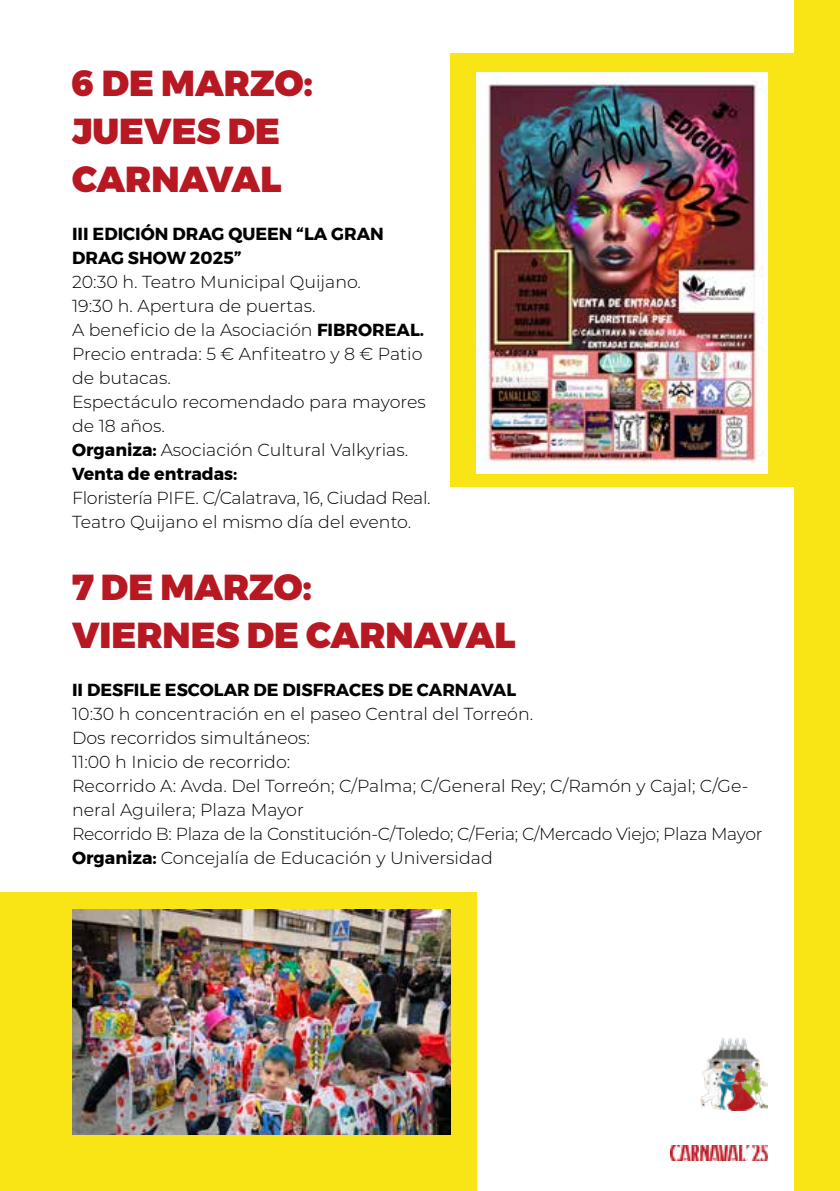
<style>
.page{position:relative;width:840px;height:1191px;background:#fff}
.page>*{position:absolute;margin:0;border:0;box-sizing:border-box;transform-origin:0 0}
.t1{font:900 36px/48px "Montserrat";color:#b71822}
.t2{font:300 17.4px/24px "Montserrat";color:#000}
.t3{font:700 17.4px/24px "Montserrat";color:#000}
.t4{font:300 17.4px/24px "Montserrat";letter-spacing:-.02em;color:#000}
.s1{font-weight:700}
</style>
<div class="page">
<img style="left:670px;top:1145px;width:97px;height:15px">
<div style="left:794px;top:0;width:45px;height:1191px;background:#f9e416"></div>
<img style="left:700px;top:1038px;width:67px;height:73px">
<div style="left:0;top:892px;width:476px;height:299px;background:#f9e416"></div>
<div style="left:450px;top:54px;width:353px;height:433px;background:#f9e416"></div>
<img style="left:476px;top:72px;width:291px;height:402px">
<img style="left:72px;top:909px;width:378px;height:225px">
<h1 class="t1" style="left:72px;top:60px;width:242px">6 DE MARZO:<br>JUEVES DE<br>CARNAVAL</h1>
<p class="t3" style="left:72px;top:222px;width:313px">III EDICIÓN DRAG QUEEN “LA GRAN<br>DRAG SHOW 2025”</p>
<p class="t2" style="left:72px;top:269px;width:355px">20:30 h. Teatro Municipal Quijano.<br>19:30 h. Apertura de puertas.<br>A beneficio de la Asociación <span class="s1">FIBROREAL.<br></span>Precio entrada: 5 € Anfiteatro y 8 € Patio de butacas.<br>Espectáculo recomendado para mayores de 18 años.<br><span class="s1">Organiza:</span> Asociación Cultural Valkyrias.<br><span class="s1">Venta de entradas:</span></p>
<p class="t4" style="left:72px;top:485px;width:360px">Floristería PIFE. C/Calatrava, 16, Ciudad Real.<br>Teatro Quijano el mismo día del evento.</p>
<h1 class="t1" style="left:72px;top:564px;width:444px">7 DE MARZO:<br>VIERNES DE CARNAVAL</h1>
<p class="t3" style="left:72px;top:678px;width:445px">II DESFILE ESCOLAR DE DISFRACES DE CARNAVAL</p>
<p class="t2" style="left:72px;top:701px;width:691px">10:30 h concentración en el paseo Central del Torreón.<br>Dos recorridos simultáneos:<br>11:00 h Inicio de recorrido:<br>Recorrido A: Avda. Del Torreón; C/Palma; C/General Rey; C/Ramón y Cajal; C/Ge&shy;neral Aguilera; Plaza Mayor<br>Recorrido B: Plaza de la Constitución-C/Toledo; C/Feria; C/Mercado Viejo; Plaza Mayor <span class="s1">Organiza:</span> Concejalía de Educación y Universidad</p>
</div>
